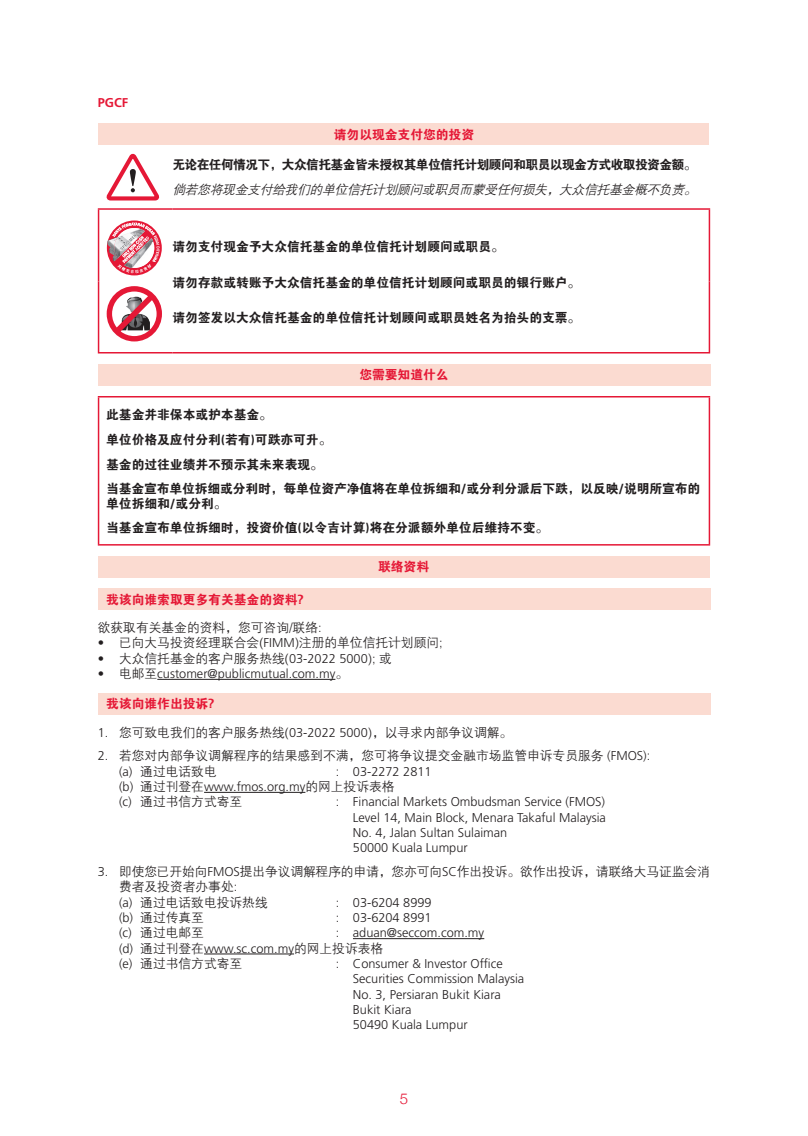
<style>
.page{position:relative;width:808px;height:1136px;background:#fff}
.page>*{position:absolute;margin:0;border:0;box-sizing:border-box;transform-origin:0 0}
.t1{font:300 15px "Helvetica Neue";color:#e51836}
.t2{font:300 12.75px/15.3px "Frutiger";color:#231f20}
.t3{font:12.75px/15.3px "FZZDXJW GB1 0";color:#231f20}
.t4{font:12.75px/25px "FZDHTJW GB1 0";color:#231f20}
.t5{font:12.75px "FZDHTJW GB1 0";color:#e51836}
.t6{font:12.75px "FZDHTJW GB1 0";letter-spacing:-.045em;color:#231f20}
.t7{font:italic 12.75px "FZZDXJW GB1 0";color:#231f20}
.t8{font:700 12.75px "Frutiger";color:#e51836}
.s1{font-family:"Frutiger";font-weight:300}
.s2{font-family:"FZZDXJW GB1 0";font-weight:400}
</style>
<div class="page">
<hr style="left:157px;top:679px;width:178px;height:1px;background:#231f20">
<hr style="left:204px;top:792px;width:101px;height:1px;background:#231f20">
<hr style="left:353px;top:938px;width:131px;height:1px;background:#231f20">
<hr style="left:204px;top:953px;width:90px;height:1px;background:#231f20">
<div style="left:99px;top:123px;width:610px;height:22px;background:#fbdbd1"></div>
<hr style="left:98px;top:208px;width:74px;height:2px;background:#e51836">
<hr style="left:98px;top:210px;width:1px;height:71px;background:#e51836">
<hr style="left:172px;top:208px;width:538px;height:2px;background:#e51836">
<hr style="left:709px;top:210px;width:1px;height:71px;background:#e51836">
<hr style="left:709px;top:281px;width:1px;height:71px;background:#e51836">
<hr style="left:172px;top:352px;width:538px;height:1px;background:#e51836">
<hr style="left:98px;top:281px;width:1px;height:71px;background:#e51836">
<hr style="left:98px;top:352px;width:74px;height:1px;background:#e51836">
<svg style="left:106px;top:153px;width:54px;height:48px"></svg>
<svg style="left:107px;top:220px;width:55px;height:55px"></svg>
<svg style="left:107px;top:286px;width:55px;height:55px"></svg>
<div style="left:98px;top:364px;width:612px;height:22px;background:#fbdbd1"></div>
<hr style="left:98px;top:396px;width:612px;height:1px;background:#e51836">
<hr style="left:98px;top:397px;width:1px;height:147px;background:#e51836">
<hr style="left:709px;top:397px;width:1px;height:147px;background:#e51836">
<hr style="left:98px;top:544px;width:612px;height:1px;background:#e51836">
<div style="left:98px;top:555px;width:611px;height:22px;background:#fbdbd1"></div>
<div style="left:98px;top:588px;width:612px;height:22px;background:#fbdbd1"></div>
<div style="left:98px;top:692px;width:612px;height:22px;background:#fbdbd1"></div>
<p class="t8" style="left:98px;top:95px;width:32px">PGCF</p>
<p class="t5" style="left:334px;top:127px;width:142px">请勿以现金支付您的投资</p>
<p class="t6" style="left:172px;top:157px;width:526px">无论在任何情况下，大众信托基金皆未授权其单位信托计划顾问和职员以现金方式收取投资金额。</p>
<p class="t7" style="left:172px;top:182px;width:530px">倘若您将现金支付给我们的单位信托计划顾问或职员而蒙受任何损失，大众信托基金概不负责。</p>
<p class="t4" style="left:172px;top:234px;width:333px">请勿支付现金予大众信托基金的单位信托计划顾问或职员。</p>
<p class="t4" style="left:172px;top:270px;width:409px">请勿存款或转账予大众信托基金的单位信托计划顾问或职员的银行账户。</p>
<p class="t4" style="left:172px;top:305px;width:409px">请勿签发以大众信托基金的单位信托计划顾问或职员姓名为抬头的支票。</p>
<p class="t5" style="left:359px;top:368px;width:91px">您需要知道什么</p>
<p class="t4" style="left:106px;top:402px;width:227px">此基金并非保本或护本基金。<br>单位价格及应付分利(若有)可跌亦可升。基金的过往业绩并不预示其未来表现。</p>
<p class="t4" style="left:106px;top:481px;width:595px;line-height:15.3px">当基金宣布单位拆细或分利时，每单位资产净值将在单位拆细和/或分利分派后下跌，以反映/说明所宣布的单位拆细和/或分利。</p>
<p class="t4" style="left:106px;top:515px;width:443px">当基金宣布单位拆细时，投资价值(以令吉计算)将在分派额外单位后维持不变。</p>
<p class="t5" style="left:378px;top:560px;width:53px">联络资料</p>
<p class="t5" style="left:106px;top:592px;width:199px">我该向谁索取更多有关基金的资料?</p>
<p class="t3" style="left:98px;top:620px;width:225px">欲获取有关基金的资料，您可咨询/联络:</p>
<p class="t3" style="left:98px;top:635px;width:346px"><span class="s1">•</span> 已向大马投资经理联合会(<span class="s1">FIMM</span>)注册的单位信托计划顾问;</p>
<p class="t3" style="left:98px;top:651px;width:295px"><span class="s1">•</span> 大众信托基金的客户服务热线(<span class="s1">03-2022 5000</span>); 或</p>
<p class="t2" style="left:98px;top:666px;width:252px">• <span class="s2">电邮至</span>customer@publicmutual.com.my<span class="s2">。</span></p>
<p class="t5" style="left:106px;top:696px;width:110px">我该向谁作出投诉?</p>
<p class="t3" style="left:98px;top:724px;width:416px"><span class="s1">1.</span> 您可致电我们的客户服务热线(<span class="s1">03-2022 5000</span>)，以寻求内部争议调解。</p>
<p class="t3" style="left:119px;top:748px;width:533px;text-indent:-21px"><span class="s1">2.</span> 若您对内部争议调解程序的结果感到不满，您可将争议提交金融市场监管申诉专员服务 <span class="s1">(FMOS): (a)</span> 通过电话致电</p>
<p class="t2" style="left:119px;top:763px;width:314px;text-indent:217px">: 03-2272 2811 (b) <span class="s2">通过刊登在</span>www.fmos.org.my<span class="s2">的网上投诉表格</span></p>
<p class="t3" style="left:119px;top:794px;width:125px"><span class="s1">(c)</span> 通过书信方式寄至</p>
<p class="t2" style="left:353px;top:794px;width:254px;text-indent:-17px">: Financial Markets Ombudsman Service (FMOS)<br>Level 14, Main Block, Menara Takaful Malaysia No. 4, Jalan Sultan Sulaiman<br>50000 Kuala Lumpur</p>
<p class="t3" style="left:119px;top:864px;width:592px;text-indent:-21px"><span class="s1">3.</span> 即使您已开始向<span class="s1">FMOS</span>提出争议调解程序的申请，您亦可向<span class="s1">SC</span>作出投诉。欲作出投诉，请联络大马证监会消费者及投资者办事处:<br><span class="s1">(a)</span> 通过电话致电投诉热线</p>
<p class="t2" style="left:336px;top:894px;width:97px"><span class="s2">:</span> 03-6204 8999</p>
<p class="t3" style="left:119px;top:910px;width:87px"><span class="s1">(b)</span> 通过传真至</p>
<p class="t2" style="left:336px;top:910px;width:97px"><span class="s2">:</span> 03-6204 8991</p>
<p class="t3" style="left:119px;top:925px;width:87px"><span class="s1">(c)</span> 通过电邮至</p>
<p class="t2" style="left:119px;top:925px;width:367px;text-indent:217px"><span class="s2">:</span> aduan@seccom.com.my (d) <span class="s2">通过刊登在</span>www.sc.com.my<span class="s2">的网上投诉表格</span></p>
<p class="t3" style="left:119px;top:956px;width:125px"><span class="s1">(e)</span> 通过书信方式寄至</p>
<p class="t2" style="left:353px;top:956px;width:173px;text-indent:-17px"><span class="s2">:</span> Consumer &amp; Investor Office<br>Securities Commission Malaysia<br>No. 3, Persiaran Bukit Kiara<br>Bukit Kiara<br>50490 Kuala Lumpur</p>
<p class="t1" style="left:400px;top:1086px;width:10px">5</p>
</div>
